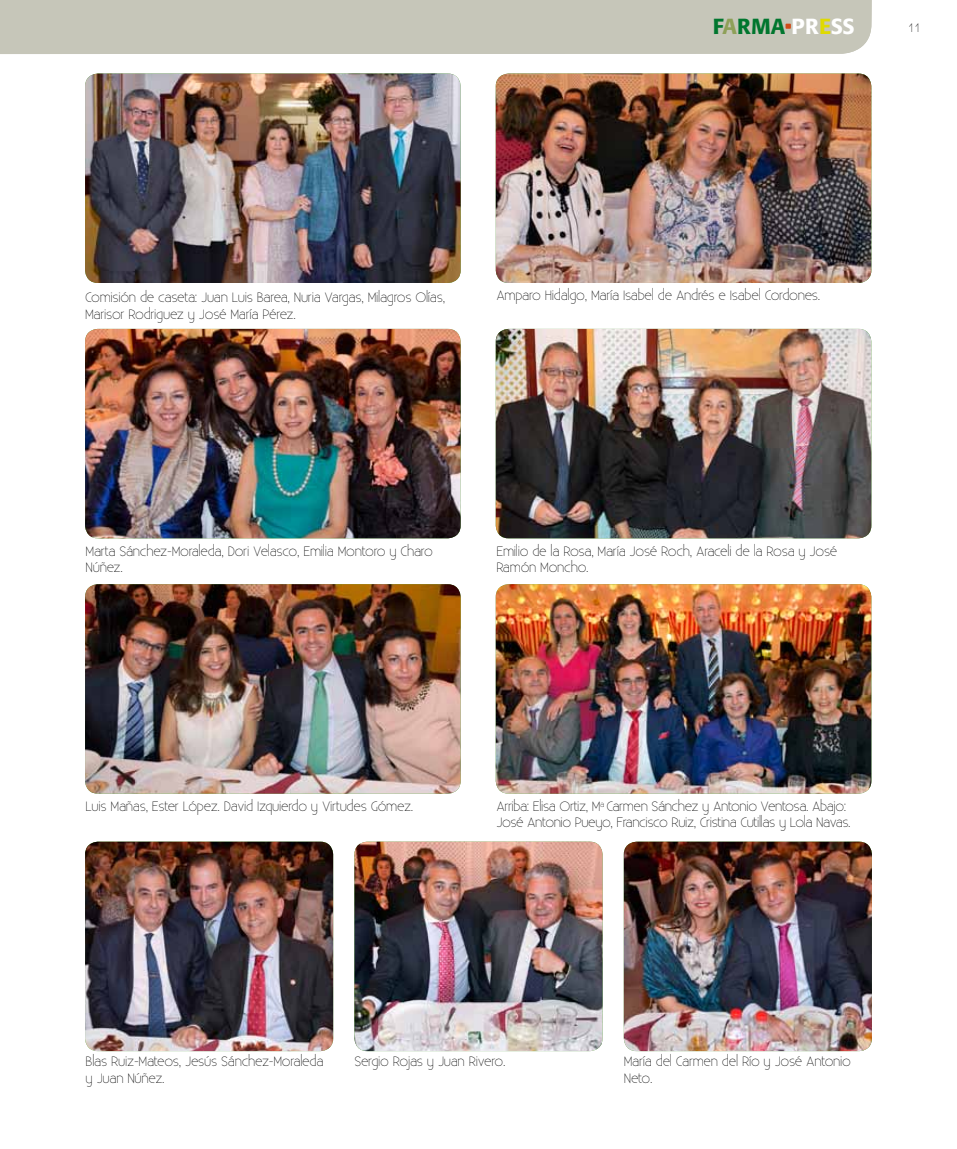
<style>
.page{position:relative;width:957px;height:1149px;background:#fff}
.page>*{position:absolute;margin:0;border:0;box-sizing:border-box;transform-origin:0 0}
.t1{font:500 21.6px "Formata";color:#00762e}
.t2{font:300 13.5px/16.5px "Existence";letter-spacing:-.02em;color:#000}
.t3{font:300 12px "Existence";color:#000}
.s1{color:#8ea058}
.s2{color:#fff}
.s3{color:#dfda00}
</style>
<div class="page">
<div style="left:0;top:0;width:872px;height:54px;background:#c6c6b9"></div>
<svg style="left:785px;top:21px;width:6px;height:8px"></svg>
<img style="left:85px;top:74px;width:376px;height:209px">
<img style="left:496px;top:74px;width:375px;height:209px">
<img style="left:85px;top:329px;width:376px;height:209px">
<img style="left:496px;top:329px;width:375px;height:209px">
<img style="left:85px;top:584px;width:376px;height:209px">
<img style="left:496px;top:584px;width:375px;height:209px">
<img style="left:85px;top:841px;width:248px;height:209px">
<img style="left:624px;top:841px;width:248px;height:209px">
<img style="left:354px;top:841px;width:248px;height:209px">
<h1 class="t1" style="left:712px;top:13px;width:143px">F<span class="s1">A</span>RMA <span class="s2">PR</span><span class="s3">E</span><span class="s2">SS</span></h1>
<p class="t3" style="left:908px;top:22px;width:14px">11</p>
<p class="t2" style="left:85px;top:290px;width:362px">Comisión de caseta: Juan Luis Barea, Nuria Vargas, Milagros Olías,<br>Marisor Rodriguez y José María Pérez.</p>
<p class="t2" style="left:496px;top:288px;width:325px">Amparo Hidalgo, María Isabel de Andrés e Isabel Cordones.</p>
<p class="t2" style="left:86px;top:543px;width:349px">Marta Sánchez-Moraleda, Dori Velasco, Emilia Montoro y Charo<br>Núñez.</p>
<p class="t2" style="left:496px;top:543px;width:342px">Emilio de la Rosa, María José Roch, Araceli de la Rosa y José<br>Ramón Moncho.</p>
<p class="t2" style="left:86px;top:798px;width:329px">Luis Mañas, Ester López. David Izquierdo y Virtudes Gómez.</p>
<p class="t2" style="left:496px;top:798px;width:356px">Arriba: Elisa Ortiz, M<sup>a</sup> Carmen Sánchez y Antonio Ventosa. Abajo:<br>José Antonio Pueyo, Francisco Ruiz, Cristina Cutillas y Lola Navas.</p>
<p class="t2" style="left:86px;top:1053px;width:239px">Blas Ruiz-Mateos, Jesús Sánchez-Moraleda y Juan Núñez.</p>
<p class="t2" style="left:354px;top:1053px;width:153px">Sergio Rojas y Juan Rivero.</p>
<p class="t2" style="left:624px;top:1053px;width:229px">María del Carmen del Río y José Antonio<br>Neto.</p>
</div>
